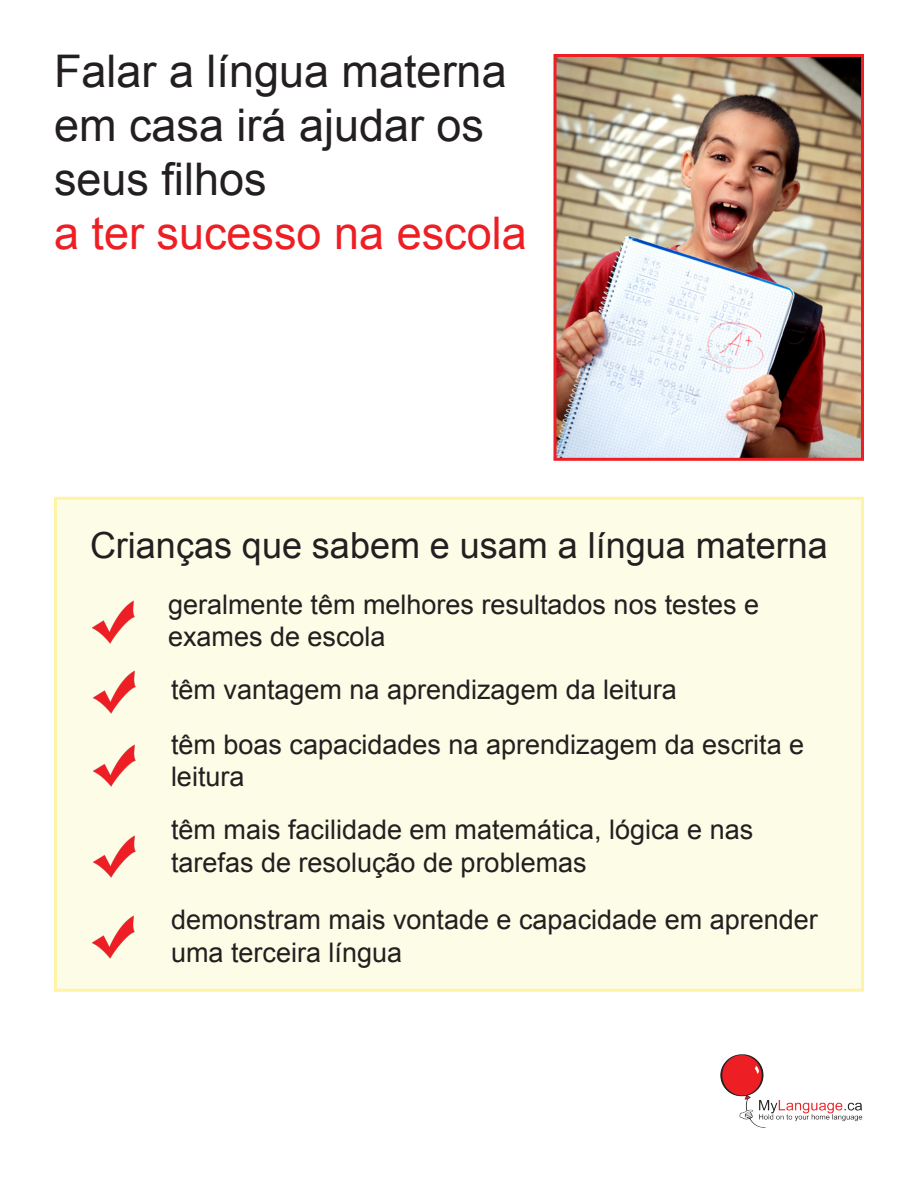
<style>
.page{position:relative;width:918px;height:1188px;background:#fff}
.page>*{position:absolute;margin:0;border:0;box-sizing:border-box;transform-origin:0 0}
.t1{font:45px/54px "Arial";color:#231f20}
.t2{font:36px "Arial";color:#231f20}
.t3{font:27px/32.4px "Arial";color:#231f20}
.s1{color:#ed1e24}
</style>
<div class="page">
<img style="left:558px;top:58px;width:302px;height:399px">
<div style="left:554px;top:54px;width:310px;height:407px;border:3px solid #ed1e24"></div>
<div style="left:54px;top:497px;width:810px;height:495px;background:#fdfce7;border:3px solid #fff4a5"></div>
<img style="left:93px;top:670px;width:43px;height:43px">
<img style="left:93px;top:835px;width:43px;height:43px">
<img style="left:92px;top:915px;width:43px;height:44px">
<img style="left:92px;top:600px;width:43px;height:43px">
<img style="left:93px;top:744px;width:43px;height:43px">
<img style="left:720px;top:1054px;width:143px;height:74px">
<p class="t1" style="left:54px;top:44px;width:474px">Falar a língua materna em casa irá ajudar os seus filhos<br><span class="s1">a ter sucesso na escola</span></p>
<p class="t2" style="left:90px;top:522px;width:739px">Crianças que sabem e usam a língua materna</p>
<p class="t3" style="left:168px;top:588px;width:593px">geralmente têm melhores resultados nos testes e exames de escola</p>
<p class="t3" style="left:171px;top:674px;width:507px">têm vantagem na aprendizagem da leitura</p>
<p class="t3" style="left:171px;top:728px;width:635px">têm boas capacidades na aprendizagem da escrita e leitura</p>
<p class="t3" style="left:171px;top:814px;width:584px">têm mais facilidade em matemática, lógica e nas tarefas de resolução de problemas</p>
<p class="t3" style="left:171px;top:904px;width:648px">demonstram mais vontade e capacidade em aprender uma terceira língua</p>
</div>
